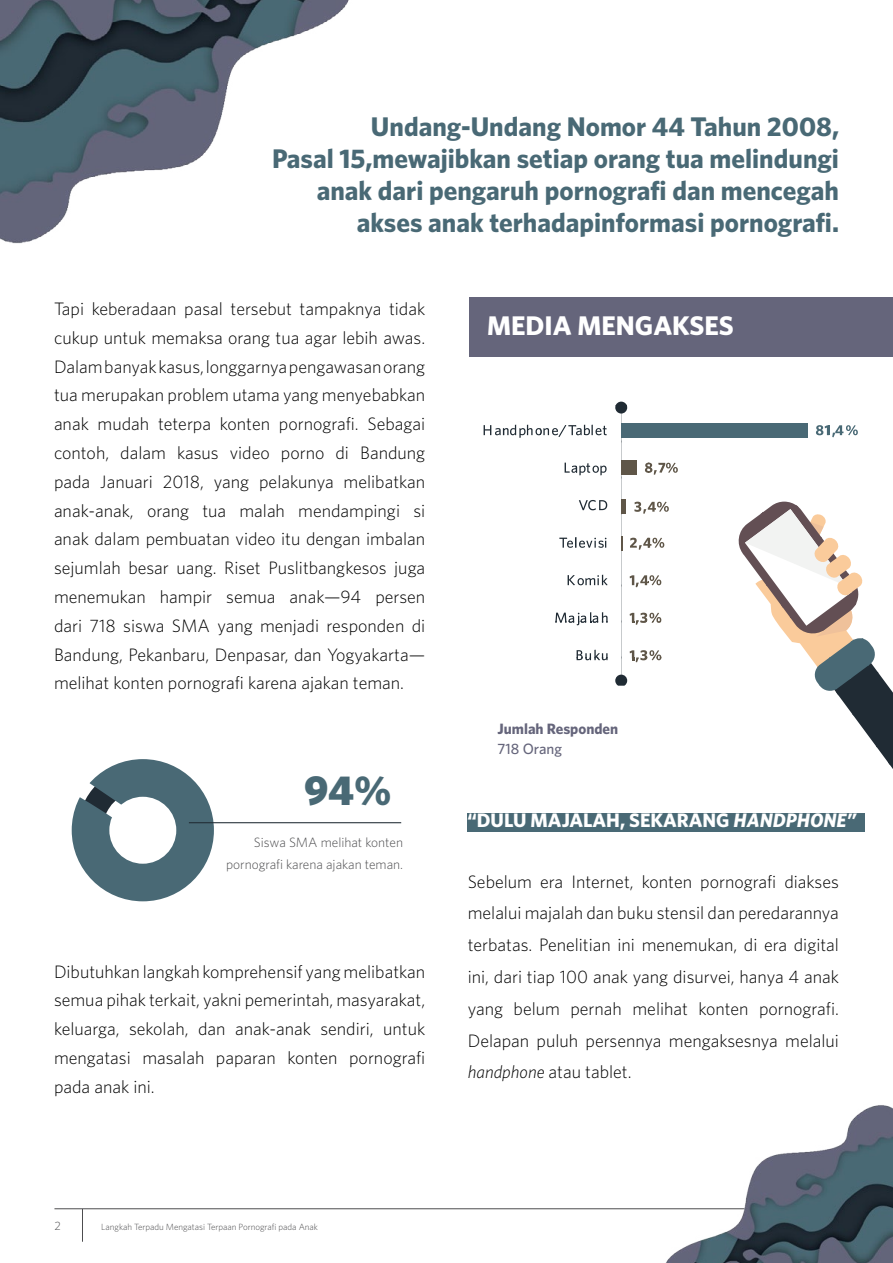
<style>
.page{position:relative;width:893px;height:1263px;background:#fff}
.page>*{position:absolute;margin:0;border:0;box-sizing:border-box;transform-origin:0 0}
.t1{font:900 42px "Whitney";color:#496975}
.t2{font:700 27px/31.8px "Whitney";color:#496975;text-align:right}
.t3{font:700 27px "Whitney";color:#fff}
.t4{font:700 19.5px "Whitney";color:#fff}
.t5{font:300 18px/28.8px "Whitney";color:#000;text-align:justify}
.t6{font:700 15px "Whitney";color:#65657b}
.t7{font:500 15px "Whitney";color:#65657b}
.t8{font:300 13.5px/21.6px "Whitney";color:#4d4d4f;text-align:right}
.t9{font:300 12px "Whitney";color:#4d4d4f}
.t10{font:300 9px "Whitney";color:#4d4d4f}
.s1{font-style:italic}
</style>
<div class="page">
<hr style="left:54px;top:1208px;width:785px;height:1px;background:#4d4d4f">
<hr style="left:82px;top:1209px;width:1px;height:33px;background:#4d4d4f">
<svg style="left:738px;top:502px;width:155px;height:267px"></svg>
<div style="left:469px;top:298px;width:424px;height:59px;background:#65657b"></div>
<img style="left:0;top:0;width:349px;height:244px">
<img style="left:600px;top:1105px;width:293px;height:158px">
<svg style="left:72px;top:759px;width:142px;height:142px"></svg>
<hr style="left:189px;top:822px;width:212px;height:1px;background:#202b34">
<svg style="left:484px;top:425px;width:123px;height:13px"></svg>
<svg style="left:565px;top:463px;width:42px;height:12px"></svg>
<svg style="left:579px;top:500px;width:28px;height:10px"></svg>
<svg style="left:559px;top:537px;width:47px;height:11px"></svg>
<svg style="left:568px;top:575px;width:40px;height:10px"></svg>
<svg style="left:555px;top:612px;width:53px;height:13px"></svg>
<svg style="left:577px;top:650px;width:30px;height:10px"></svg>
<svg style="left:615px;top:402px;width:12px;height:12px"></svg>
<svg style="left:615px;top:675px;width:12px;height:11px"></svg>
<div style="left:621px;top:424px;width:28px;height:14px;background:#496975"></div>
<div style="left:648px;top:424px;width:37px;height:14px;background:#496975"></div>
<div style="left:684px;top:424px;width:37px;height:14px;background:#496975"></div>
<div style="left:720px;top:424px;width:37px;height:14px;background:#496975"></div>
<div style="left:756px;top:424px;width:37px;height:14px;background:#496975"></div>
<div style="left:792px;top:424px;width:15px;height:14px;background:#496975"></div>
<svg style="left:816px;top:425px;width:42px;height:12px"></svg>
<svg style="left:645px;top:463px;width:33px;height:12px"></svg>
<svg style="left:634px;top:502px;width:35px;height:12px"></svg>
<svg style="left:630px;top:538px;width:34px;height:12px"></svg>
<svg style="left:630px;top:575px;width:31px;height:12px"></svg>
<svg style="left:630px;top:613px;width:31px;height:12px"></svg>
<svg style="left:630px;top:650px;width:31px;height:12px"></svg>
<div style="left:621px;top:461px;width:15px;height:14px;background:#5f5648"></div>
<div style="left:621px;top:499px;width:5px;height:15px;background:#5f5648"></div>
<svg style="left:621px;top:536px;width:2px;height:15px"></svg>
<div style="left:467px;top:813px;width:398px;height:18px;background:#496975"></div>
<h2 class="t2" style="left:272px;top:110px;width:568px">Undang-Undang Nomor 44 Tahun 2008,<br>Pasal 15,mewajibkan setiap orang tua melindungi anak dari pengaruh pornografi dan mencegah akses anak terhadapinformasi pornografi.</h2>
<p class="t5" style="left:54px;top:294px;width:373px">Tapi keberadaan pasal tersebut tampaknya tidak cukup untuk memaksa orang tua agar lebih awas.<br>Dalam banyak kasus, longgarnya pengawasan orang tua merupakan problem utama yang menyebabkan anak mudah teterpa konten pornografi. Sebagai contoh, dalam kasus video porno di Bandung pada Januari 2018, yang pelakunya melibatkan anak-anak, orang tua malah mendampingi si anak dalam pembuatan video itu dengan imbalan sejumlah besar uang. Riset Puslitbangkesos juga menemukan hampir semua anak—94 persen dari 718 siswa SMA yang menjadi responden di Bandung, Pekanbaru, Denpasar, dan Yogyakarta— melihat konten pornografi karena ajakan teman.</p>
<h1 class="t1" style="left:304px;top:765px;width:89px">94%</h1>
<p class="t8" style="left:226px;top:831px;width:179px">Siswa SMA melihat konten pornografi karena ajakan teman.</p>
<p class="t5" style="left:54px;top:956px;width:373px">Dibutuhkan langkah komprehensif yang melibatkan semua pihak terkait, yakni pemerintah, masyarakat, keluarga, sekolah, dan anak-anak sendiri, untuk mengatasi masalah paparan konten pornografi pada anak ini.</p>
<h2 class="t3" style="left:487px;top:310px;width:248px">MEDIA MENGAKSES</h2>
<p class="t6" style="left:497px;top:720px;width:122px">Jumlah Responden</p>
<p class="t7" style="left:497px;top:740px;width:66px">718 Orang</p>
<p class="t4" style="left:467px;top:808px;width:390px">“DULU MAJALAH, SEKARANG <span class="s1">HANDPHONE”</span></p>
<p class="t5" style="left:468px;top:865px;width:373px;line-height:31.8px">Sebelum era Internet, konten pornografi diakses melalui majalah dan buku stensil dan peredarannya terbatas. Penelitian ini menemukan, di era digital ini, dari tiap 100 anak yang disurvei, hanya 4 anak yang belum pernah melihat konten pornografi.<br>Delapan puluh persennya mengaksesnya melalui <span class="s1">handphone</span> atau tablet.</p>
<p class="t9" style="left:54px;top:1219px;width:8px">2</p>
<p class="t10" style="left:101px;top:1221px;width:218px">Langkah Terpadu Mengatasi Terpaan Pornografi pada Anak</p>
</div>
